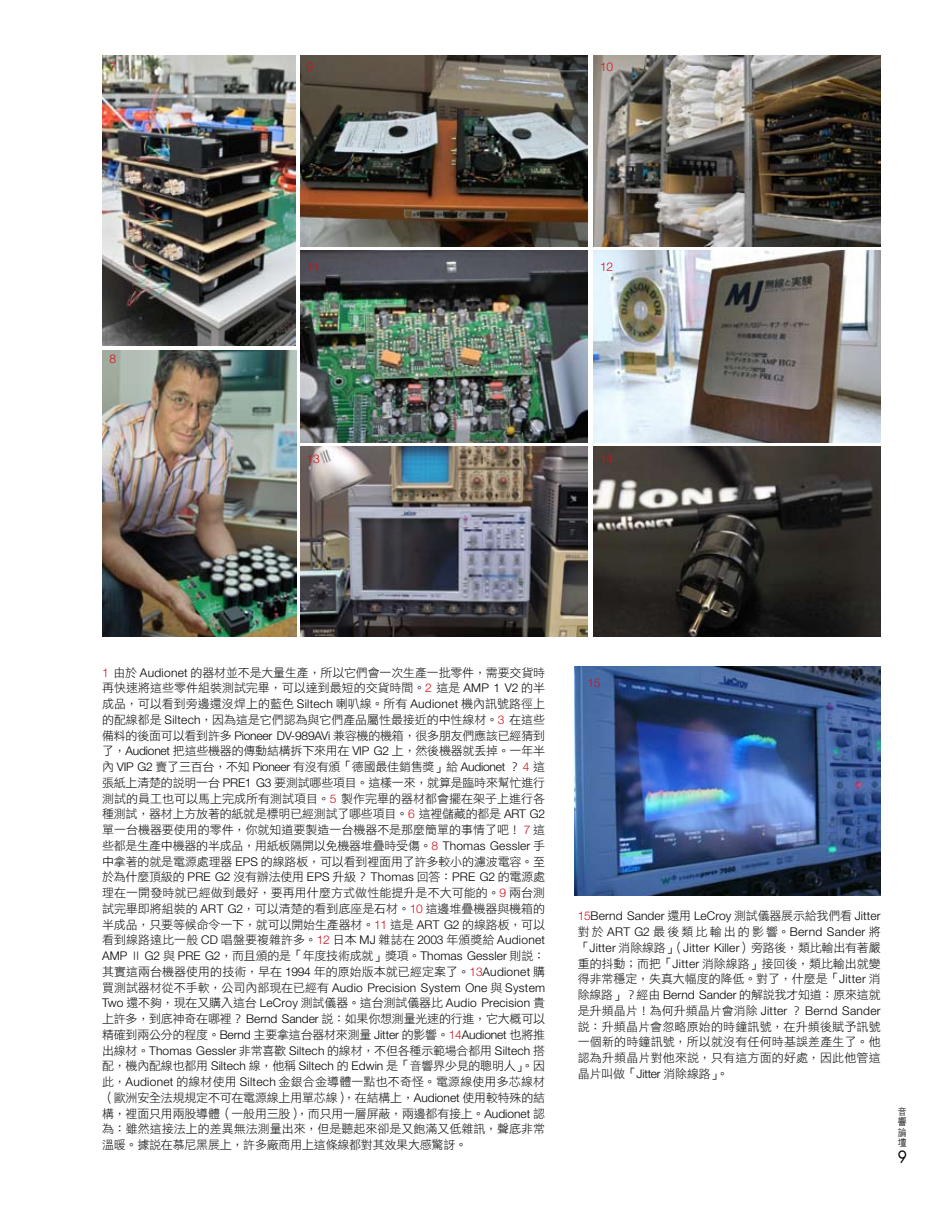
<style>
.page{position:relative;width:936px;height:1212px;background:#fff}
.page>*{position:absolute;margin:0;border:0;box-sizing:border-box;transform-origin:0 0}
.t1{font:12px/15.8px "DF Li Hei Std W3";letter-spacing:-.01em;color:#000;text-align:justify}
.t2{font:300 12px/15.8px "Helvetica Neue";letter-spacing:.015em;color:#000}
.t3{font:300 12px "Helvetica Neue";letter-spacing:-.02em;color:#d0111b}
.t4{font:9.9px/10.2px "DF Hei Lt HK BF";color:#000;text-align:justify;scale:.91 1}
.s1{font-family:"Helvetica Neue";font-weight:300;color:#d0111b}
.s2{font-family:"Helvetica Neue";font-weight:300}
.s3{font-family:"DF Li Hei Std W3";font-weight:400}
.s4{color:#d0111b}
</style>
<div class="page">
<img style="left:102px;top:55px;width:194px;height:291px">
<img style="left:300px;top:55px;width:287px;height:192px">
<img style="left:593px;top:55px;width:287px;height:192px">
<img style="left:102px;top:350px;width:194px;height:286px">
<img style="left:300px;top:251px;width:287px;height:191px">
<img style="left:593px;top:251px;width:287px;height:191px">
<img style="left:300px;top:446px;width:287px;height:190px">
<img style="left:593px;top:446px;width:287px;height:190px">
<img style="left:575px;top:666px;width:305px;height:230px">
<p class="t3" style="left:109px;top:59px;width:8px">7</p>
<p class="t3" style="left:109px;top:352px;width:8px">8</p>
<p class="t3" style="left:306px;top:59px;width:8px">9</p>
<p class="t3" style="left:600px;top:59px;width:15px">10</p>
<p class="t3" style="left:306px;top:259px;width:15px">11</p>
<p class="t3" style="left:600px;top:259px;width:15px">12</p>
<p class="t3" style="left:306px;top:451px;width:15px">13</p>
<p class="t3" style="left:600px;top:451px;width:15px">14</p>
<p class="t1" style="left:102px;top:664px;width:444px"><span class="s1">1</span> 由於 <span class="s2">Audionet</span> 的器材並不是大量生產，所以它們會一次生產一批零件，需要交貨時再快速將這些零件組裝測試完畢，可以達到最短的交貨時間。<span class="s1">2</span> 這是 <span class="s2">AMP 1 V2</span> 的半成品，可以看到旁邊還沒焊上的藍色 <span class="s2">Siltech</span> 喇叭線。所有 <span class="s2">Audionet</span> 機內訊號路徑上的配線都是 <span class="s2">Siltech</span>，因為這是它們認為與它們產品屬性最接近的中性線材。<span class="s1">3</span> 在這些備料的後面可以看到許多 <span class="s2">Pioneer DV-989AVi</span> 兼容機的機箱，很多朋友們應該已經猜到了，<span class="s2">Audionet</span> 把這些機器的傳動結構拆下來用在 <span class="s2">VIP G2</span> 上，然後機器就丟掉。一年半內 <span class="s2">VIP G2</span> 賣了三百台，不知 <span class="s2">Pioneer</span> 有沒有頒「德國最佳銷售獎」給 <span class="s2">Audionet</span> ？ <span class="s1">4</span> 這張紙上清楚的說明一台 <span class="s2">PRE1 G3</span> 要測試哪些項目。這樣一來，就算是臨時來幫忙進行測試的員工也可以馬上完成所有測試項目。<span class="s1">5</span> 製作完畢的器材都會擺在架子上進行各種測試，器材上方放著的紙就是標明已經測試了哪些項目。<span class="s1">6</span> 這裡儲藏的都是 <span class="s2">ART G2</span>單一台機器要使用的零件，你就知道要製造一台機器不是那麼簡單的事情了吧！ <span class="s1">7</span> 這些都是生產中機器的半成品，用紙板隔開以免機器堆疊時受傷。<span class="s1">8</span> <span class="s2">Thomas Gessler</span> 手中拿著的就是電源處理器 <span class="s2">EPS</span> 的線路板，可以看到裡面用了許多較小的濾波電容。至於為什麼頂級的 <span class="s2">PRE G2</span> 沒有辦法使用 <span class="s2">EPS</span> 升級？ <span class="s2">Thomas</span> 回答：<span class="s2">PRE G2</span> 的電源處理在一開發時就已經做到最好，要再用什麼方式做性能提升是不大可能的。<span class="s1">9</span> 兩台測試完畢即將組裝的 <span class="s2">ART G2</span>，可以清楚的看到底座是石材。<span class="s1">10</span> 這邊堆疊機器與機箱的半成品，只要等候命令一下，就可以開始生產器材。<span class="s1">11</span> 這是 <span class="s2">ART G2</span> 的線路板，可以看到線路遠比一般 <span class="s2">CD</span> 唱盤要複雜許多。<span class="s1">12</span> 日本 <span class="s2">MJ</span> 雜誌在 <span class="s2">2003</span> 年頒獎給 <span class="s2">Audionet</span></p>
<p class="t2" style="left:102px;top:948px;width:444px">AMP <span class="s3">Ⅱ</span> G2 <span class="s3">與</span> PRE G2<span class="s3">，而且頒的是「年度技術成就」獎項。</span>Thomas Gessler <span class="s3">則說：</span></p>
<p class="t1" style="left:102px;top:963px;width:444px">其實這兩台機器使用的技術，早在 <span class="s2">1994</span> 年的原始版本就已經定案了。<span class="s1">13</span><span class="s2">Audionet</span> 購</p>
<p class="t2" style="left:102px;top:979px;width:444px"><span class="s3">買測試器材從不手軟，公司內部現在已經有</span> Audio Precision System One <span class="s3">與</span> System</p>
<p class="t1" style="left:102px;top:995px;width:444px"><span class="s2">Two</span> 還不夠，現在又購入這台 <span class="s2">LeCroy</span> 測試儀器。這台測試儀器比 <span class="s2">Audio Precision</span> 貴上許多，到底神奇在哪裡？ <span class="s2">Bernd Sander</span> 說：如果你想測量光速的行進，它大概可以精確到兩公分的程度。<span class="s2">Bernd</span> 主要拿這台器材來測量 <span class="s2">Jitter</span> 的影響。<span class="s1">14</span><span class="s2">Audionet</span> 也將推</p>
<p class="t2" style="left:102px;top:1042px;width:444px"><span class="s3">出線材。</span>Thomas Gessler <span class="s3">非常喜歡</span> Siltech <span class="s3">的線材，不但各種示範場合都用</span> Siltech <span class="s3">搭</span></p>
<p class="t1" style="left:102px;top:1058px;width:444px">配，機內配線也都用 <span class="s2">Siltech</span> 線，他稱 <span class="s2">Siltech</span> 的 <span class="s2">Edwin</span> 是「音響界少見的聰明人」。因此，<span class="s2">Audionet</span> 的線材使用 <span class="s2">Siltech</span> 金銀合金導體一點也不奇怪。電源線使用多芯線材（歐洲安全法規規定不可在電源線上用單芯線），在結構上，<span class="s2">Audionet</span> 使用較特殊的結構，裡面只用兩股導體（一般用三股），而只用一層屏蔽，兩邊都有接上。<span class="s2">Audionet</span> 認為：雖然這接法上的差異無法測量出來，但是聽起來卻是又飽滿又低雜訊，聲底非常溫暖。據說在慕尼黑展上，許多廠商用上這條線都對其效果大感驚訝。</p>
<p class="t3" style="left:587px;top:675px;width:15px">15</p>
<p class="t2" style="left:577px;top:908px;width:304px"><span class="s4">15</span>Bernd Sander <span class="s3">還用</span> LeCroy <span class="s3">測試儀器展示給我們看</span> Jitter<span class="s3">對於</span> ART G2 <span class="s3">最後類比輸出的影響。</span>Bernd Sander <span class="s3">將</span></p>
<p class="t1" style="left:577px;top:939px;width:304px">「<span class="s2">Jitter</span> 消除線路」（<span class="s2">Jitter Killer</span>）旁路後，類比輸出有著嚴重的抖動；而把「<span class="s2">Jitter</span> 消除線路」接回後，類比輸出就變得非常穩定，失真大幅度的降低。對了，什麼是「<span class="s2">Jitter</span> 消除線路」？經由 <span class="s2">Bernd Sander</span> 的解說我才知道：原來這就</p>
<p class="t2" style="left:577px;top:1002px;width:304px"><span class="s3">是升頻晶片！為何升頻晶片會消除</span> Jitter <span class="s3">？</span> Bernd Sander</p>
<p class="t1" style="left:577px;top:1018px;width:304px">說：升頻晶片會忽略原始的時鐘訊號，在升頻後賦予訊號一個新的時鐘訊號，所以就沒有任何時基誤差產生了。他認為升頻晶片對他來說，只有這方面的好處，因此他管這晶片叫做「<span class="s2">Jitter</span> 消除線路」。</p>
<p class="t4" style="left:897px;top:1106px;width:11px">音響論壇</p>
</div>
